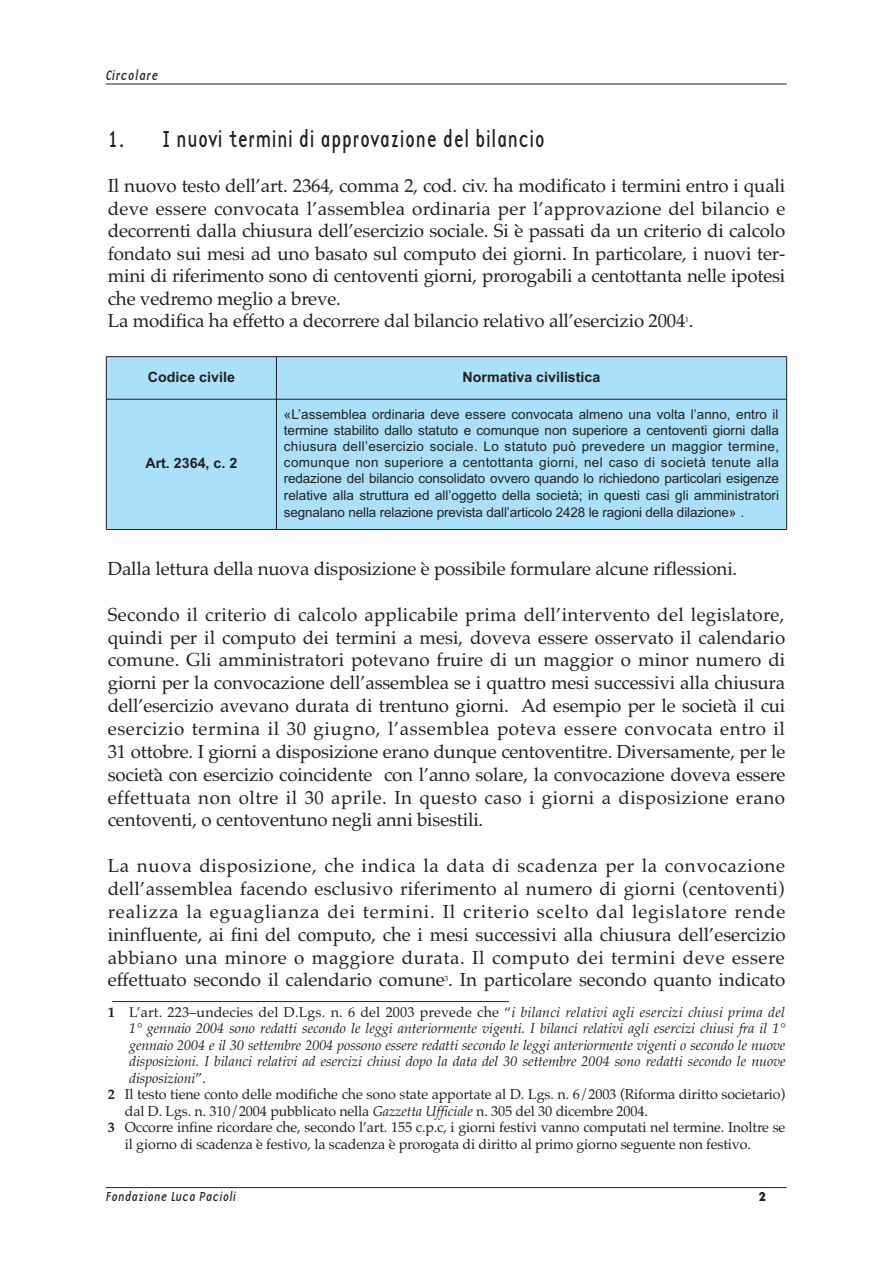
<style>
.page{position:relative;width:893px;height:1263px;background:#fff}
.page>*{position:absolute;margin:0;border:0;box-sizing:border-box;transform-origin:0 0}
.t1{font:24px "Base Twelve Sans";color:#231f20;scale:.9 1}
.t2{font:18.75px/22.8px "Palatino";letter-spacing:-.01em;color:#231f20;text-align:justify}
.t3{font:14.25px "Palatino";letter-spacing:-.01em;color:#231f20}
.t4{font:italic 14.25px "Palatino";letter-spacing:-.01em;color:#231f20}
.t5{font:14.25px "Palatino";letter-spacing:.01em;color:#231f20}
.t6{font:700 14.25px "Arial";color:#231f20}
.t7{font:14.25px "Base Twelve Sans I";letter-spacing:.015em;color:#231f20}
.t8{font:13.5px/16.4px "Arial";letter-spacing:-.01em;color:#231f20;text-align:justify}
.t9{font:13.5px "Base Twelve Sans I";color:#231f20}
.t10{font:13.5px "Base Twelve Sans B";color:#231f20}
.t11{font:7.5px "Palatino";color:#231f20}
.s1{font-weight:700}
.s2{font-style:italic}
.s3{font-style:normal}
</style>
<div class="page">
<hr style="left:106px;top:1187px;width:681px;height:1px;background:#231f20">
<hr style="left:106px;top:84px;width:681px;height:1px;background:#231f20">
<hr style="left:112px;top:1001px;width:397px;height:1px;background:#231f20">
<div style="left:106px;top:357px;width:170px;height:42px;background:#aae0f9"></div>
<div style="left:276px;top:357px;width:511px;height:42px;background:#aae0f9"></div>
<div style="left:106px;top:399px;width:170px;height:130px;background:#aae0f9"></div>
<div style="left:276px;top:399px;width:511px;height:130px;background:#aae0f9"></div>
<hr style="left:106px;top:357px;width:1px;height:172px;background:#231f20">
<hr style="left:276px;top:357px;width:1px;height:172px;background:#231f20">
<hr style="left:786px;top:357px;width:1px;height:172px;background:#231f20">
<hr style="left:106px;top:356px;width:681px;height:1px;background:#231f20">
<hr style="left:106px;top:399px;width:681px;height:1px;background:#231f20">
<hr style="left:106px;top:529px;width:681px;height:1px;background:#231f20">
<p class="t7" style="left:106px;top:66px;width:54px">Circolare</p>
<p class="t1" style="left:108px;top:125px;width:488px">1. I nuovi termini di approvazione del bilancio</p>
<p class="t2" style="left:108px;top:174px;width:679px;text-align:left">Il nuovo testo dell’art. 2364, comma 2, cod. civ. ha modificato i termini entro i quali deve essere convocata l’assemblea ordinaria per l’approvazione del bilancio e decorrenti dalla chiusura dell’esercizio sociale. Si è passati da un criterio di calcolo fondato sui mesi ad uno basato sul computo dei giorni. In particolare, i nuovi ter&shy;mini di riferimento sono di centoventi giorni, prorogabili a centottanta nelle ipotesi che vedremo meglio a breve.<br>La modifica ha effetto a decorrere dal bilancio relativo all’esercizio 2004 .</p>
<p class="t11" style="left:685px;top:315px;width:5px">1</p>
<p class="t6" style="left:148px;top:368px;width:89px">Codice civile</p>
<p class="t6" style="left:463px;top:368px;width:139px">Normativa civilistica</p>
<p class="t6" style="left:145px;top:455px;width:93px">Art. 2364, c. 2</p>
<p class="t8" style="left:284px;top:406px;width:497px">«L’assemblea ordinaria deve essere convocata almeno una volta l’anno, entro il termine stabilito dallo statuto e comunque non superiore a centoventi giorni dalla chiusura dell’esercizio sociale. Lo statuto può prevedere un maggior termine, comunque non superiore a centottanta giorni, nel caso di società tenute alla redazione del bilancio consolidato ovvero quando lo richiedono particolari esigenze relative alla struttura ed all’oggetto della società; in questi casi gli amministratori segnalano nella relazione prevista dall’articolo 2428 le ragioni della dilazione»<sup>2</sup>.</p>
<p class="t2" style="left:108px;top:557px;width:631px">Dalla lettura della nuova disposizione è possibile formulare alcune riflessioni.</p>
<p class="t2" style="left:108px;top:603px;width:679px">Secondo il criterio di calcolo applicabile prima dell’intervento del legislatore, quindi per il computo dei termini a mesi, doveva essere osservato il calendario comune. Gli amministratori potevano fruire di un maggior o minor numero di giorni per la convocazione dell’assemblea se i quattro mesi successivi alla chiusura dell’esercizio avevano durata di trentuno giorni. Ad esempio per le società il cui esercizio termina il 30 giugno, l’assemblea poteva essere convocata entro il 31 ottobre. I giorni a disposizione erano dunque centoventitre. Diversamente, per le società con esercizio coincidente con l’anno solare, la convocazione doveva essere effettuata non oltre il 30 aprile. In questo caso i giorni a disposizione erano centoventi, o centoventuno negli anni bisestili.</p>
<p class="t2" style="left:108px;top:854px;width:679px">La nuova disposizione, che indica la data di scadenza per la convocazione dell’assemblea facendo esclusivo riferimento al numero di giorni (centoventi) realizza la eguaglianza dei termini. Il criterio scelto dal legislatore rende ininfluente, ai fini del computo, che i mesi successivi alla chiusura dell’esercizio abbiano una minore o maggiore durata. Il computo dei termini deve essere effettuato secondo il calendario comune . In particolare secondo quanto indicato</p>
<p class="t11" style="left:445px;top:974px;width:5px">3</p>
<p class="t5" style="left:108px;top:1003px;width:679px"><span class="s1">1</span> L’art. 223–undecies del D.Lgs. n. 6 del 2003 prevede che “<span class="s2">i bilanci relativi agli esercizi chiusi prima del</span></p>
<p class="t4" style="left:129px;top:1020px;width:658px">1° gennaio 2004 sono redatti secondo le leggi anteriormente vigenti. I bilanci relativi agli esercizi chiusi fra il 1°</p>
<p class="t4" style="left:129px;top:1036px;width:658px">gennaio 2004 e il 30 settembre 2004 possono essere redatti secondo le leggi anteriormente vigenti o secondo le nuove</p>
<p class="t4" style="left:129px;top:1053px;width:658px">disposizioni. I bilanci relativi ad esercizi chiusi dopo la data del 30 settembre 2004 sono redatti secondo le nuove</p>
<p class="t4" style="left:129px;top:1069px;width:78px">disposizioni<span class="s3">”.</span></p>
<p class="t3" style="left:108px;top:1086px;width:679px"><span class="s1">2</span> Il testo tiene conto delle modifiche che sono state apportate al D. Lgs. n. 6/2003 (Riforma diritto societario)</p>
<p class="t3" style="left:125px;top:1102px;width:525px">dal D. Lgs. n. 310/2004 pubblicato nella <span class="s2">Gazzetta Ufficiale</span> n. 305 del 30 dicembre 2004.</p>
<p class="t3" style="left:108px;top:1119px;width:679px"><span class="s1">3</span> Occorre infine ricordare che, secondo l’art. 155 c.p.c, i giorni festivi vanno computati nel termine. Inoltre se</p>
<p class="t3" style="left:125px;top:1135px;width:628px">il giorno di scadenza è festivo, la scadenza è prorogata di diritto al primo giorno seguente non festivo.</p>
<p class="t9" style="left:106px;top:1188px;width:132px">Fondazione Luca Pacioli</p>
<p class="t10" style="left:759px;top:1188px;width:8px">2</p>
</div>
